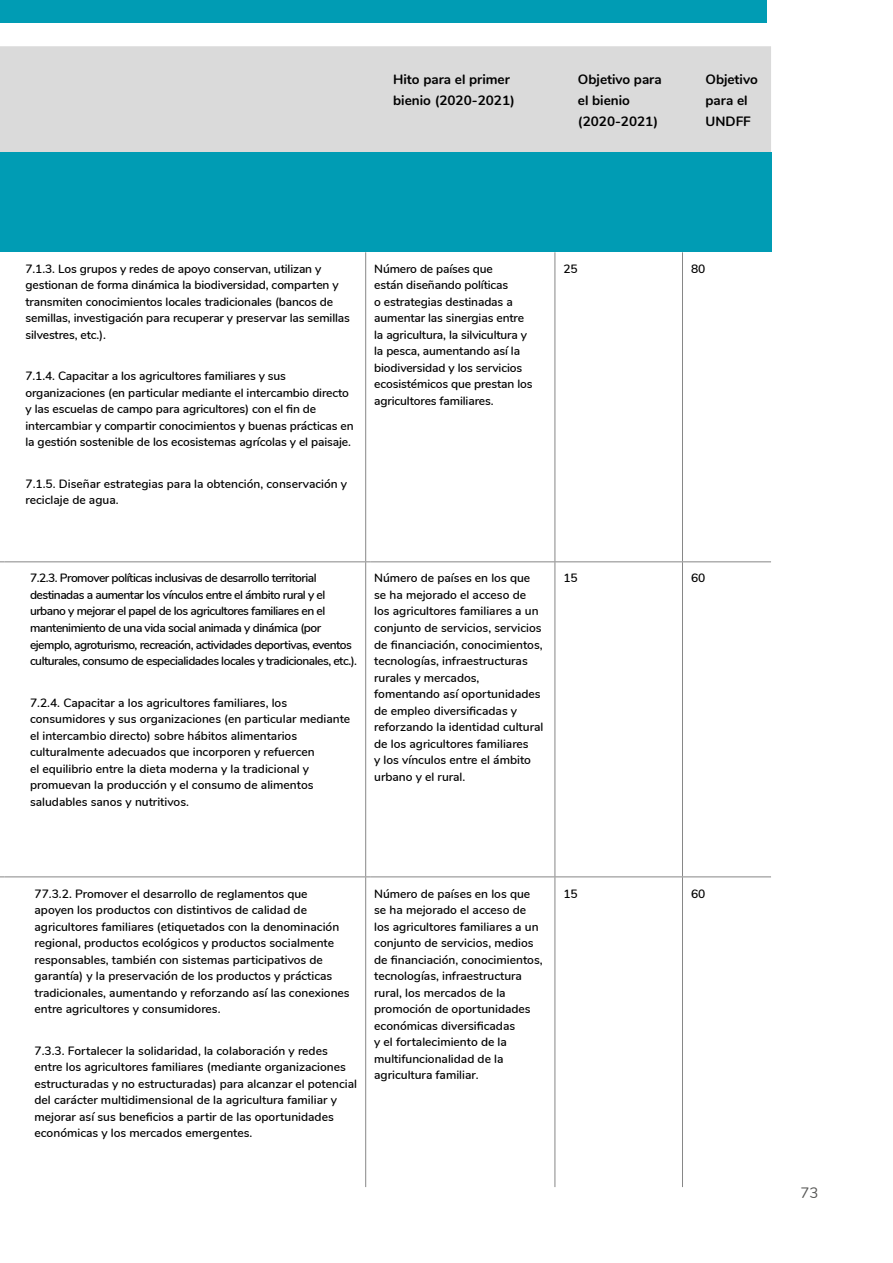
<style>
.page{position:relative;width:893px;height:1263px;background:#fff}
.page>*{position:absolute;margin:0;border:0;box-sizing:border-box;transform-origin:0 0}
.t1{font:15px "Nunito";color:#575756}
.t2{font:700 13.5px/21px "Nunito";color:#000}
.t3{font:600 12px/16.5px "Nunito";color:#000}
.t4{font:600 12px/16.5px "Nunito";letter-spacing:-.04em;color:#000}
</style>
<div class="page">
<div style="left:0;top:46px;width:771px;height:107px;background:#dadada"></div>
<div style="left:0;top:153px;width:771px;height:99px;background:#009cb4"></div>
<hr style="left:365px;top:252px;width:1px;height:309px;background:#878787">
<hr style="left:555px;top:252px;width:1px;height:309px;background:#878787">
<hr style="left:682px;top:252px;width:1px;height:309px;background:#878787">
<hr style="left:9px;top:561px;width:357px;height:1px;background:#878787">
<hr style="left:365px;top:562px;width:1px;height:314px;background:#878787">
<hr style="left:370px;top:561px;width:185px;height:1px;background:#878787">
<hr style="left:555px;top:561px;width:127px;height:1px;background:#878787">
<hr style="left:555px;top:562px;width:1px;height:314px;background:#878787">
<hr style="left:682px;top:561px;width:89px;height:1px;background:#878787">
<hr style="left:682px;top:562px;width:1px;height:314px;background:#878787">
<hr style="left:9px;top:876px;width:357px;height:1px;background:#878787">
<hr style="left:365px;top:877px;width:1px;height:310px;background:#878787">
<hr style="left:370px;top:876px;width:185px;height:1px;background:#878787">
<hr style="left:555px;top:876px;width:127px;height:1px;background:#878787">
<hr style="left:555px;top:877px;width:1px;height:310px;background:#878787">
<hr style="left:682px;top:876px;width:89px;height:1px;background:#878787">
<hr style="left:682px;top:877px;width:1px;height:310px;background:#878787">
<div style="left:0;top:0;width:766px;height:22px;background:#009cb4"></div>
<p class="t2" style="left:393px;top:68px;width:123px">Hito para el primer bienio (2020-2021)</p>
<p class="t2" style="left:578px;top:68px;width:85px">Objetivo para el bienio (2020-2021)</p>
<p class="t2" style="left:705px;top:68px;width:54px">Objetivo para el<br>UNDFF</p>
<p class="t3" style="left:26px;top:260px;width:326px">7.1.3. Los grupos y redes de apoyo conservan, utilizan y gestionan de forma dinámica la biodiversidad, comparten y transmiten conocimientos locales tradicionales (bancos de semillas, investigación para recuperar y preservar las semillas silvestres, etc.).</p>
<p class="t3" style="left:26px;top:367px;width:330px">7.1.4. Capacitar a los agricultores familiares y sus organizaciones (en particular mediante el intercambio directo y las escuelas de campo para agricultores) con el fin de intercambiar y compartir conocimientos y buenas prácticas en la gestión sostenible de los ecosistemas agrícolas y el paisaje.</p>
<p class="t3" style="left:26px;top:475px;width:323px">7.1.5. Diseñar estrategias para la obtención, conservación y reciclaje de agua.</p>
<p class="t3" style="left:374px;top:260px;width:160px">Número de países que<br>están diseñando políticas<br>o estrategias destinadas a aumentar las sinergias entre la agricultura, la silvicultura y la pesca, aumentando así la biodiversidad y los servicios ecosistémicos que prestan los agricultores familiares.</p>
<p class="t3" style="left:563px;top:260px;width:16px">25</p>
<p class="t3" style="left:691px;top:260px;width:16px">80</p>
<p class="t4" style="left:30px;top:569px;width:329px">7.2.3. Promover políticas inclusivas de desarrollo territorial destinadas a aumentar los vínculos entre el ámbito rural y el urbano y mejorar el papel de los agricultores familiares en el mantenimiento de una vida social animada y dinámica (por ejemplo, agroturismo, recreación, actividades deportivas, eventos culturales, consumo de especialidades locales y tradicionales, etc.).</p>
<p class="t3" style="left:30px;top:693px;width:322px">7.2.4. Capacitar a los agricultores familiares, los consumidores y sus organizaciones (en particular mediante el intercambio directo) sobre hábitos alimentarios culturalmente adecuados que incorporen y refuercen<br>el equilibrio entre la dieta moderna y la tradicional y promuevan la producción y el consumo de alimentos saludables sanos y nutritivos.</p>
<p class="t3" style="left:374px;top:569px;width:171px">Número de países en los que se ha mejorado el acceso de los agricultores familiares a un conjunto de servicios, servicios de financiación, conocimientos, tecnologías, infraestructuras rurales y mercados, fomentando así oportunidades de empleo diversificadas y reforzando la identidad cultural de los agricultores familiares<br>y los vínculos entre el ámbito urbano y el rural.</p>
<p class="t3" style="left:563px;top:569px;width:16px">15</p>
<p class="t3" style="left:691px;top:569px;width:16px">60</p>
<p class="t3" style="left:35px;top:884px;width:317px">77.3.2. Promover el desarrollo de reglamentos que apoyen los productos con distintivos de calidad de agricultores familiares (etiquetados con la denominación regional, productos ecológicos y productos socialmente responsables, también con sistemas participativos de garantía) y la preservación de los productos y prácticas tradicionales, aumentando y reforzando así las conexiones entre agricultores y consumidores.</p>
<p class="t3" style="left:35px;top:1041px;width:324px">7.3.3. Fortalecer la solidaridad, la colaboración y redes entre los agricultores familiares (mediante organizaciones estructuradas y no estructuradas) para alcanzar el potencial del carácter multidimensional de la agricultura familiar y mejorar así sus beneficios a partir de las oportunidades económicas y los mercados emergentes.</p>
<p class="t3" style="left:374px;top:884px;width:170px">Número de países en los que se ha mejorado el acceso de los agricultores familiares a un conjunto de servicios, medios de financiación, conocimientos, tecnologías, infraestructura rural, los mercados de la promoción de oportunidades económicas diversificadas<br>y el fortalecimiento de la multifuncionalidad de la agricultura familiar.</p>
<p class="t3" style="left:563px;top:884px;width:16px">15</p>
<p class="t3" style="left:691px;top:884px;width:16px">60</p>
<p class="t1" style="left:800px;top:1182px;width:19px">73</p>
</div>
